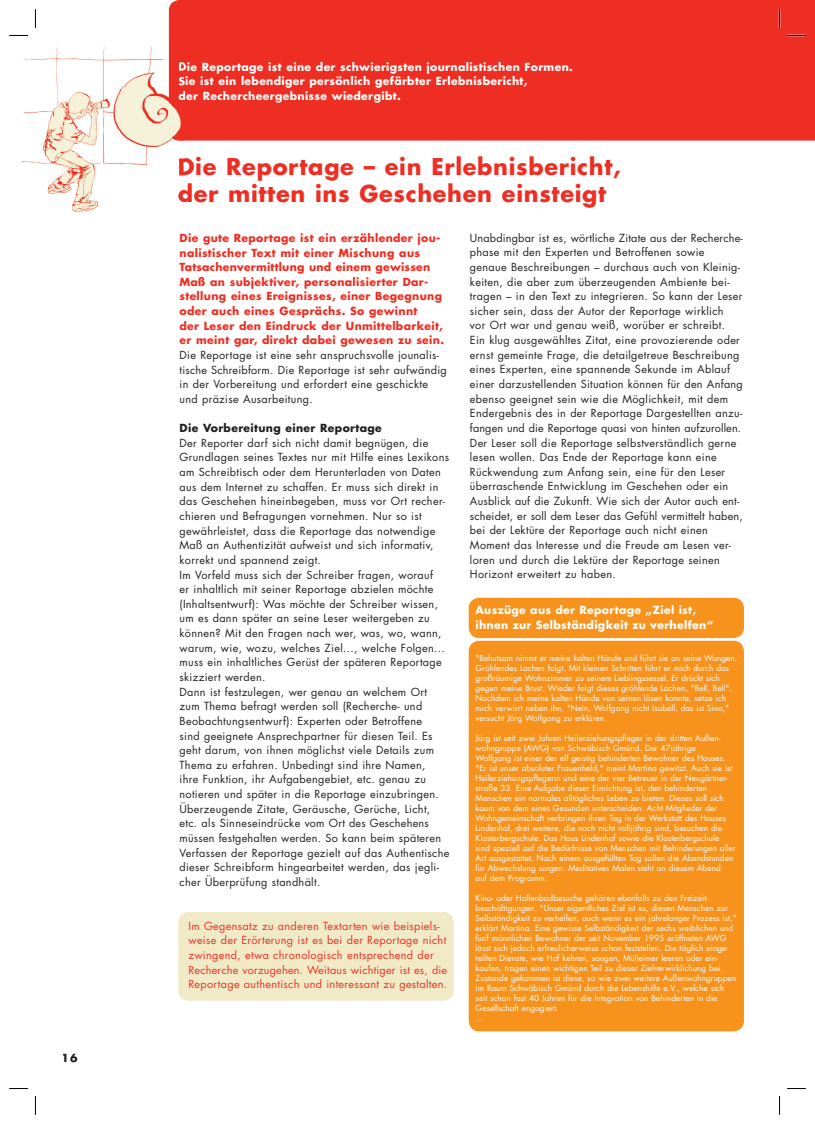
<style>
.page{position:relative;width:815px;height:1124px;background:#fff}
.page>*{position:absolute;margin:0;border:0;box-sizing:border-box;transform-origin:0 0}
.t1{font:700 22.5px/26.2px "Futura";letter-spacing:.03em;color:#ee2e22}
.t2{font:10.88px/14.6px "Futura";letter-spacing:.03em;color:#231f20}
.t3{font:700 10.88px/14.6px "Futura";letter-spacing:.03em;color:#ee2e22}
.t4{font:10.88px/14.6px "Futura";letter-spacing:.03em;color:#ee2e22}
.t5{font:700 10.88px/14.6px "Futura";letter-spacing:.03em;color:#fff}
.t6{font:700 10.88px "Futura";letter-spacing:.03em;color:#231f20}
.t7{font:8.12px/10px "Futura";letter-spacing:.01em;color:#fff}
</style>
<div class="page">
<div style="left:169px;top:0;width:646px;height:140px;background:#ee2e22"></div>
<div style="left:178px;top:911px;width:276px;height:89px;background:#f1eac6;border-radius:11px"></div>
<img style="left:23px;top:46px;width:146px;height:83px">
<img style="left:21px;top:129px;width:163px;height:83px">
<img style="left:169px;top:45px;width:15px;height:95px">
<img style="left:179px;top:157px;width:5px;height:24px">
<img style="left:178px;top:183px;width:6px;height:24px">
<svg style="left:179px;top:62px;width:5px;height:41px"></svg>
<div style="left:469px;top:640px;width:275px;height:391px;background:#f7931d;border-radius:11px"></div>
<div style="left:469px;top:597px;width:275px;height:41px;background:#f7931d;border-radius:11px"></div>
<svg style="left:9px;top:35px;width:19px;height:1px"></svg>
<svg style="left:787px;top:35px;width:19px;height:1px"></svg>
<svg style="left:9px;top:1088px;width:19px;height:1px"></svg>
<svg style="left:787px;top:1088px;width:19px;height:1px"></svg>
<svg style="left:35px;top:9px;width:1px;height:19px"></svg>
<svg style="left:35px;top:1096px;width:1px;height:18px"></svg>
<svg style="left:779px;top:9px;width:1px;height:19px"></svg>
<svg style="left:779px;top:1096px;width:1px;height:18px"></svg>
<p class="t6" style="left:62px;top:1049px;width:18px">16</p>
<p class="t5" style="left:178px;top:59px;width:396px">Die Reportage ist eine der schwierigsten journalistischen Formen.<br>Sie ist ein lebendiger persönlich gefärbter Erlebnisbericht,<br>der Rechercheergebnisse wiedergibt.</p>
<h1 class="t1" style="left:178px;top:153px;width:445px">Die Reportage – ein Erlebnisbericht, der mitten ins Geschehen einsteigt</h1>
<p class="t3" style="left:180px;top:230px;width:266px">Die gute Reportage ist ein erzählender jou&shy;nalistischer Text mit einer Mischung aus Tatsachenvermittlung und einem gewissen Maß an subjektiver, personalisierter Dar&shy;stellung eines Ereignisses, einer Begegnung oder auch eines Gesprächs. So gewinnt<br>der Leser den Eindruck der Unmittelbarkeit, er meint gar, direkt dabei gewesen zu sein.</p>
<p class="t2" style="left:180px;top:347px;width:269px">Die Reportage ist eine sehr anspruchsvolle jounalis&shy;tische Schreibform. Die Reportage ist sehr aufwändig in der Vorbereitung und erfordert eine geschickte und präzise Ausarbeitung.</p>
<p class="t6" style="left:180px;top:420px;width:204px">Die Vorbereitung einer Reportage</p>
<p class="t2" style="left:180px;top:435px;width:271px">Der Reporter darf sich nicht damit begnügen, die Grundlagen seines Textes nur mit Hilfe eines Lexikons am Schreibtisch oder dem Herunterladen von Daten aus dem Internet zu schaffen. Er muss sich direkt in das Geschehen hineinbegeben, muss vor Ort recher&shy;chieren und Befragungen vornehmen. Nur so ist gewährleistet, dass die Reportage das notwendige Maß an Authentizität aufweist und sich informativ, korrekt und spannend zeigt.<br>Im Vorfeld muss sich der Schreiber fragen, worauf<br>er inhaltlich mit seiner Reportage abzielen möchte (Inhaltsentwurf): Was möchte der Schreiber wissen, um es dann später an seine Leser weitergeben zu können? Mit den Fragen nach wer, was, wo, wann, warum, wie, wozu, welches Ziel..., welche Folgen... muss ein inhaltliches Gerüst der späteren Reportage skizziert werden.<br>Dann ist festzulegen, wer genau an welchem Ort zum Thema befragt werden soll (Recherche- und Beobachtungsentwurf): Experten oder Betroffene<br>sind geeignete Ansprechpartner für diesen Teil. Es geht darum, von ihnen möglichst viele Details zum Thema zu erfahren. Unbedingt sind ihre Namen,<br>ihre Funktion, ihr Aufgabengebiet, etc. genau zu notieren und später in die Reportage einzubringen.<br>Überzeugende Zitate, Geräusche, Gerüche, Licht, etc. als Sinneseindrücke vom Ort des Geschehens müssen festgehalten werden. So kann beim späteren Verfassen der Reportage gezielt auf das Authentische dieser Schreibform hingearbeitet werden, das jegli&shy;cher Überprüfung standhält.</p>
<p class="t4" style="left:188px;top:918px;width:260px">Im Gegensatz zu anderen Textarten wie beispiels&shy;weise der Erörterung ist es bei der Reportage nicht zwingend, etwa chronologisch entsprechend der Recherche vorzugehen. Weitaus wichtiger ist es, die Reportage authentisch und interessant zu gestalten.</p>
<p class="t2" style="left:470px;top:230px;width:274px">Unabdingbar ist es, wörtliche Zitate aus der Recherche&shy;phase mit den Experten und Betroffenen sowie genaue Beschreibungen – durchaus auch von Kleinig&shy;keiten, die aber zum überzeugenden Ambiente bei&shy;tragen – in den Text zu integrieren. So kann der Leser sicher sein, dass der Autor der Reportage wirklich<br>vor Ort war und genau weiß, worüber er schreibt.<br>Ein klug ausgewähltes Zitat, eine provozierende oder ernst gemeinte Frage, die detailgetreue Beschreibung eines Experten, eine spannende Sekunde im Ablauf einer darzustellenden Situation können für den Anfang ebenso geeignet sein wie die Möglichkeit, mit dem Endergebnis des in der Reportage Dargestellten anzu&shy;fangen und die Reportage quasi von hinten aufzurollen.<br>Der Leser soll die Reportage selbstverständlich gerne lesen wollen. Das Ende der Reportage kann eine Rückwendung zum Anfang sein, eine für den Leser überraschende Entwicklung im Geschehen oder ein Ausblick auf die Zukunft. Wie sich der Autor auch ent&shy;scheidet, er soll dem Leser das Gefühl vermittelt haben, bei der Lektüre der Reportage auch nicht einen Moment das Interesse und die Freude am Lesen ver&shy;loren und durch die Lektüre der Reportage seinen Horizont erweitert zu haben.</p>
<p class="t5" style="left:475px;top:602px;width:240px">Auszüge aus der Reportage „Ziel ist, ihnen zur Selbständigkeit zu verhelfen“</p>
<p class="t7" style="left:476px;top:652px;width:263px">"Behutsam nimmt er meine kalten Hände und führt sie an seine Wangen.<br>Gröhlendes Lachen folgt. Mit kleinen Schritten führt er mich durch das großräumige Wohnzimmer zu seinem Lieblingssessel. Er drückt sich gegen meine Brust. Wieder folgt dieses gröhlende Lachen, "Bell, Bell".<br>Nachdem ich meine kalten Hände von seinen lösen konnte, setze ich mich verwirrt neben ihn. "Nein, Wolfgang nicht Isabell, das ist Sina," versucht Jörg Wolfgang zu erklären.</p>
<p class="t7" style="left:476px;top:732px;width:261px">Jörg ist seit zwei Jahren Heilerziehungspfleger in der dritten Außen&shy;wohngruppe (AWG) von Schwäbisch Gmünd. Der 47jährige<br>Wolfgang ist einer der elf geistig behinderten Bewohner des Hauses. "Er ist unser absoluter Frauenheld," meint Martina gewitzt. Auch sie ist Heilerziehungspflegerin und eine der vier Betreuer in der Neugärtner&shy;straße 33. Eine Aufgabe dieser Einrichtung ist, den behinderten Menschen ein normales alltägliches Leben zu bieten. Dieses soll sich kaum von dem eines Gesunden unterscheiden. Acht Mitglieder der Wohngemeinschaft verbringen ihren Tag in der Werkstatt des Hauses Lindenhof, drei weitere, die noch nicht volljährig sind, besuchen die Klosterbergschule. Das Haus Lindenhof sowie die Klosterbergschule sind speziell auf die Bedürfnisse von Menschen mit Behinderungen aller Art ausgestattet. Nach einem ausgefüllten Tag sollen die Abendstunden für Abwechslung sorgen. Meditatives Malen steht an diesem Abend<br>auf dem Programm.</p>
<p class="t7" style="left:476px;top:892px;width:262px">Kino- oder Hallenbadbesuche gehören ebenfalls zu den Freizeit&shy;beschäftigungen. "Unser eigentliches Ziel ist es, diesen Menschen zur Selbständigkeit zu verhelfen, auch wenn es ein jahrelanger Prozess ist," erklärt Martina. Eine gewisse Selbständigkeit der sechs weiblichen und fünf männlichen Bewohner der seit November 1995 eröffneten AWG lässt sich jedoch erfreulicherweise schon feststellen. Die täglich einge&shy;teilten Dienste, wie Hof kehren, saugen, Mülleimer leeren oder ein&shy;kaufen, tragen einen wichtigen Teil zu dieser Zielverwirklichung bei.<br>Zustande gekommen ist diese, so wie zwei weitere Außenwohngruppen im Raum Schwäbisch Gmünd durch die Lebenshilfe e.V., welche sich seit schon fast 40 Jahren für die Integration von Behinderten in die Gesellschaft engagiert.<br>...</p>
</div>
